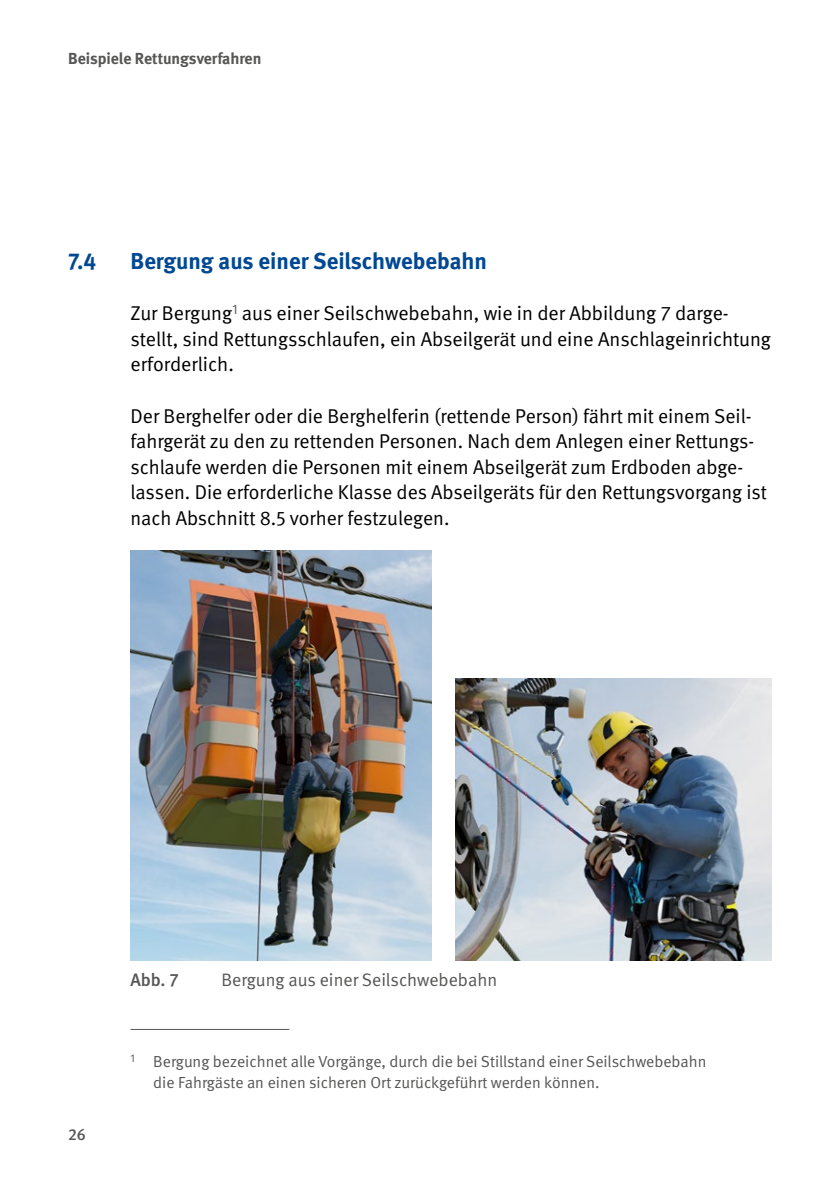
<style>
.page{position:relative;width:840px;height:1191px;background:#fff}
.page>*{position:absolute;margin:0;border:0;box-sizing:border-box;transform-origin:0 0}
.t1{font:700 23px "DGUV Meta";color:#004893}
.t2{font:20px/25.6px "DGUV Meta";color:#000}
.t3{font:18px "DGUV Meta";color:#565655}
.t4{font:500 18px "DGUV Meta";color:#565655}
.t5{font:16px/21px "DGUV Meta";color:#565655}
.t6{font:700 16px "DGUV Meta";color:#565655}
.t7{font:500 16px "DGUV Meta";color:#565655}
</style>
<div class="page">
<hr style="left:130px;top:1029px;width:159px;height:1px;background:#565655">
<img style="left:130px;top:550px;width:301px;height:410px">
<img style="left:455px;top:678px;width:316px;height:282px">
<p class="t6" style="left:68px;top:49px;width:195px">Beispiele Rettungsverfahren</p>
<p class="t1" style="left:68px;top:247px;width:30px">7.4</p>
<p class="t1" style="left:130px;top:247px;width:357px">Bergung aus einer Seilschwebebahn</p>
<p class="t2" style="left:130px;top:301px;width:641px">Zur Bergung<sup>1</sup> aus einer Seilschwebebahn, wie in der Abbildung 7 darge&shy;stellt, sind Rettungsschlaufen, ein Abseilgerät und eine Anschlageinrichtung erforderlich.</p>
<p class="t2" style="left:130px;top:403px;width:637px">Der Berghelfer oder die Berghelferin (rettende Person) fährt mit einem Seil&shy;fahrgerät zu den zu rettenden Personen. Nach dem Anlegen einer Rettungs&shy;schlaufe werden die Personen mit einem Abseilgerät zum Erdboden abge&shy;lassen. Die erforderliche Klasse des Abseilgeräts für den Rettungsvorgang ist nach Abschnitt 8.5 vorher festzulegen.</p>
<p class="t4" style="left:130px;top:969px;width:50px">Abb. 7</p>
<p class="t3" style="left:221px;top:969px;width:277px">Bergung aus einer Seilschwebebahn</p>
<p class="t7" style="left:68px;top:1124px;width:19px">26</p>
<p class="t5" style="left:153px;top:1051px;width:554px;text-indent:-23px"><sup>1</sup> Bergung bezeichnet alle Vorgänge, durch die bei Stillstand einer Seilschwebebahn die Fahrgäste an einen sicheren Ort zurückgeführt werden können.</p>
</div>
